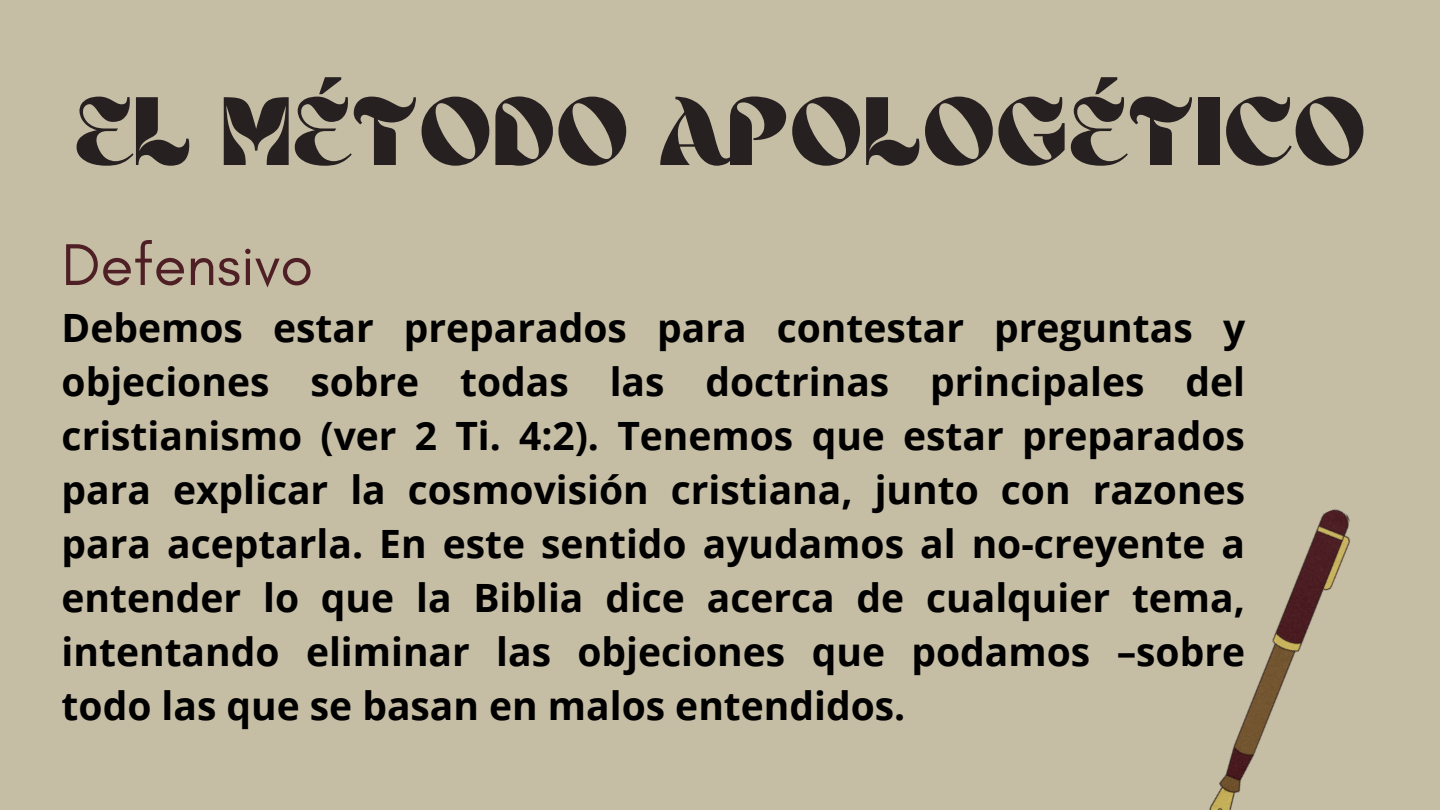
<style>
.page{position:relative;width:1440px;height:810px;background:#c6bda5}
.page>*{position:absolute;margin:0;border:0;box-sizing:border-box;transform-origin:0 0}
.t1{font:100px "Ahsing";letter-spacing:.02em;color:#262021}
.t2{font:60px "Glacial Indifference";color:#4e1f24}
.t3{font:700 39px/54px "Open Sans";color:#000;text-align:justify}
</style>
<div class="page">
<img style="left:1209px;top:509px;width:141px;height:301px">
<p class="t1" style="left:75px;top:90px;width:1292px">EL MÉTODO APOLOGÉTICO</p>
<h2 class="t2" style="left:62px;top:228px;width:253px">Defensivo</h2>
<p class="t3" style="left:62px;top:300px;width:1185px">Debemos estar preparados para contestar preguntas y objeciones sobre todas las doctrinas principales del cristianismo (ver 2 Ti. 4:2). Tenemos que estar preparados para explicar la cosmovisión cristiana, junto con razones para aceptarla. En este sentido ayudamos al no-creyente a entender lo que la Biblia dice acerca de cualquier tema, intentando eliminar las objeciones que podamos –sobre todo las que se basan en malos entendidos.</p>
</div>
